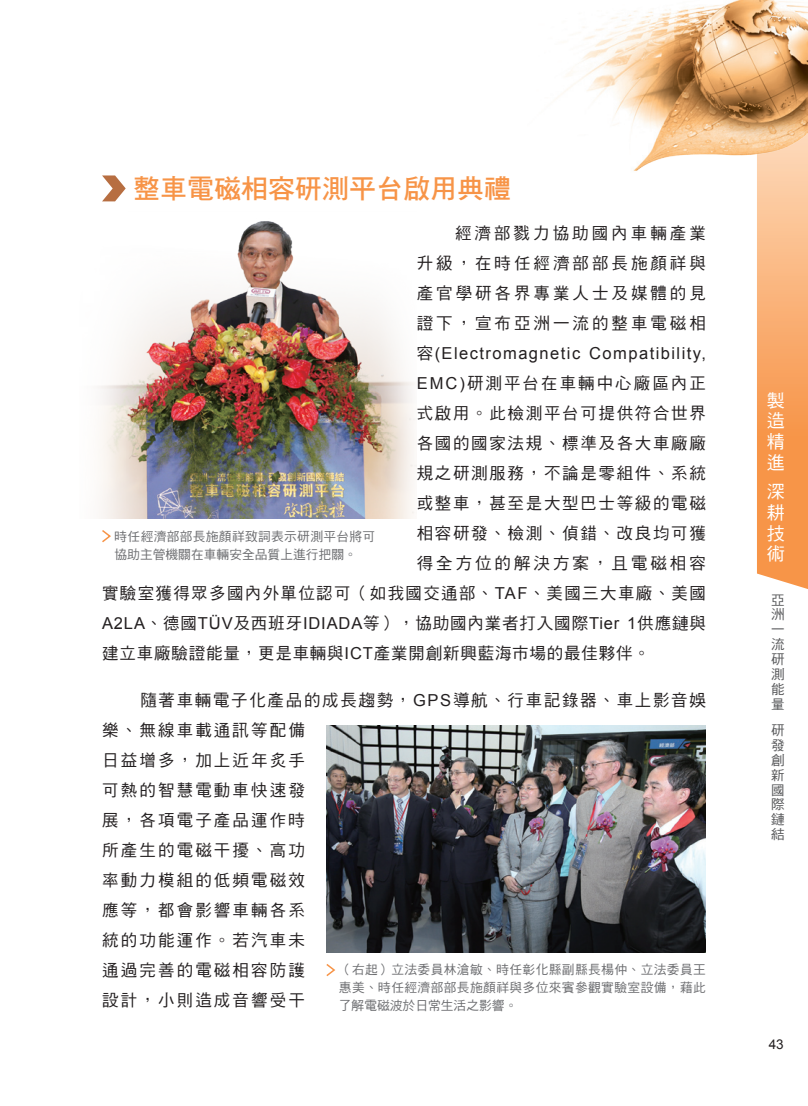
<style>
.page{position:relative;width:808px;height:1106px;background:#fff}
.page>*{position:absolute;margin:0;border:0;box-sizing:border-box;transform-origin:0 0}
.t1{font:27px "DF Hei Std W7";color:#f79447}
.t2{font:18px/20.7px "DF Hei Std W5";color:#fff;text-align:justify}
.t3{font:16.5px/30px "DF Hei Std W5";letter-spacing:.125em;color:#231f20}
.t4{font:16.5px "DF Hei Std W5";letter-spacing:.1em;color:#231f20}
.t5{font:16.5px "DF Hei Std W5";letter-spacing:.05em;color:#231f20}
.t6{font:16.5px "DF Hei Std W5";letter-spacing:.18em;color:#231f20}
.t7{font:16.5px "DF Hei Std W5";letter-spacing:.08em;color:#231f20}
.t8{font:16.5px "Arial";letter-spacing:.09em;color:#231f20}
.t9{font:16.5px "DF Hei Std W5";letter-spacing:.185em;color:#231f20}
.t10{font:13.5px/14.9px "DF Hei Std W5";color:#57585a;text-align:justify}
.t11{font:13.5px "Arial";color:#231f20}
.t12{font:12.75px/18px "DF Hei Std W5";letter-spacing:.025em;color:#6c6d70}
.s1{font-family:"DF Hei Std W5"}
.s2{font-family:"Arial"}
</style>
<div class="page">
<svg style="left:757px;top:175px;width:51px;height:414px;background:#f8a96a"></svg>
<img style="left:558px;top:0;width:250px;height:175px">
<svg style="left:102px;top:175px;width:24px;height:26px"></svg>
<svg style="left:102px;top:530px;width:9px;height:13px"></svg>
<img style="left:98px;top:221px;width:319px;height:298px">
<img style="left:326px;top:725px;width:380px;height:227px">
<svg style="left:326px;top:964px;width:10px;height:13px"></svg>
<p class="t1" style="left:133px;top:173px;width:379px">整車電磁相容研測平台啟用典禮</p>
<p class="t9" style="left:455px;top:224px;width:252px">經濟部戮力協助國內車輛產業</p>
<p class="t6" style="left:417px;top:254px;width:291px">升級，在時任經濟部部長施顏祥與</p>
<p class="t6" style="left:417px;top:284px;width:291px">產官學研各界專業人士及媒體的見</p>
<p class="t6" style="left:417px;top:314px;width:291px">證下，宣布亞洲一流的整車電磁相</p>
<p class="t8" style="left:417px;top:343px;width:291px"><span class="s1">容</span>(Electromagnetic Compatibility,</p>
<p class="t3" style="left:417px;top:367px;width:291px"><span class="s2">EMC)</span>研測平台在車輛中心廠區內正</p>
<p class="t4" style="left:417px;top:404px;width:291px">式啟用。此檢測平台可提供符合世界</p>
<p class="t4" style="left:417px;top:434px;width:291px">各國的國家法規、標準及各大車廠廠</p>
<p class="t4" style="left:417px;top:464px;width:291px">規之研測服務，不論是零組件、系統</p>
<p class="t4" style="left:417px;top:494px;width:291px">或整車，甚至是大型巴士等級的電磁</p>
<p class="t4" style="left:417px;top:524px;width:291px">相容研發、檢測、偵錯、改良均可獲</p>
<p class="t6" style="left:417px;top:554px;width:291px">得全方位的解決方案，且電磁相容</p>
<p class="t7" style="left:102px;top:584px;width:605px">實驗室獲得眾多國內外單位認可（如我國交通部、<span class="s2">TAF</span>、美國三大車廠、美國</p>
<p class="t5" style="left:102px;top:614px;width:605px"><span class="s2">A2LA</span>、德國<span class="s2">TÜV</span>及西班牙<span class="s2">IDIADA</span>等），協助國內業者打入國際<span class="s2">Tier 1</span>供應鏈與</p>
<p class="t5" style="left:102px;top:644px;width:549px">建立車廠驗證能量，更是車輛與<span class="s2">ICT</span>產業開創新興藍海市場的最佳夥伴。</p>
<p class="t3" style="left:102px;top:684px;width:605px;text-indent:38px">隨著車輛電子化產品的成長趨勢，<span class="s2">GPS</span>導航、行車記錄器、車上影音娛樂、無線車載通訊等配備<br>日益增多，加上近年炙手<br>可熱的智慧電動車快速發<br>展，各項電子產品運作時<br>所產生的電磁干擾、高功<br>率動力模組的低頻電磁效<br>應等，都會影響車輛各系<br>統的功能運作。若汽車未<br>通過完善的電磁相容防護<br>設計，小則造成音響受干</p>
<p class="t12" style="left:115px;top:527px;width:262px">時任經濟部部長施顏祥致詞表示研測平台將可協助主管機關在車輛安全品質上進行把關。</p>
<p class="t12" style="left:339px;top:960px;width:368px;text-align:justify">（右起）立法委員林滄敏、時任彰化縣副縣長楊仲、立法委員王惠美、時任經濟部部長施顏祥與多位來賓參觀實驗室設備，藉此了解電磁波於日常生活之影響。</p>
<p class="t2" style="left:767px;top:389px;width:19px">製造精進</p>
<p class="t2" style="left:767px;top:481px;width:19px">深耕技術</p>
<p class="t10" style="left:771px;top:592px;width:15px">亞洲一流研測能量</p>
<p class="t10" style="left:771px;top:722px;width:15px">研發創新國際鏈結</p>
<p class="t11" style="left:769px;top:1036px;width:17px">43</p>
</div>
